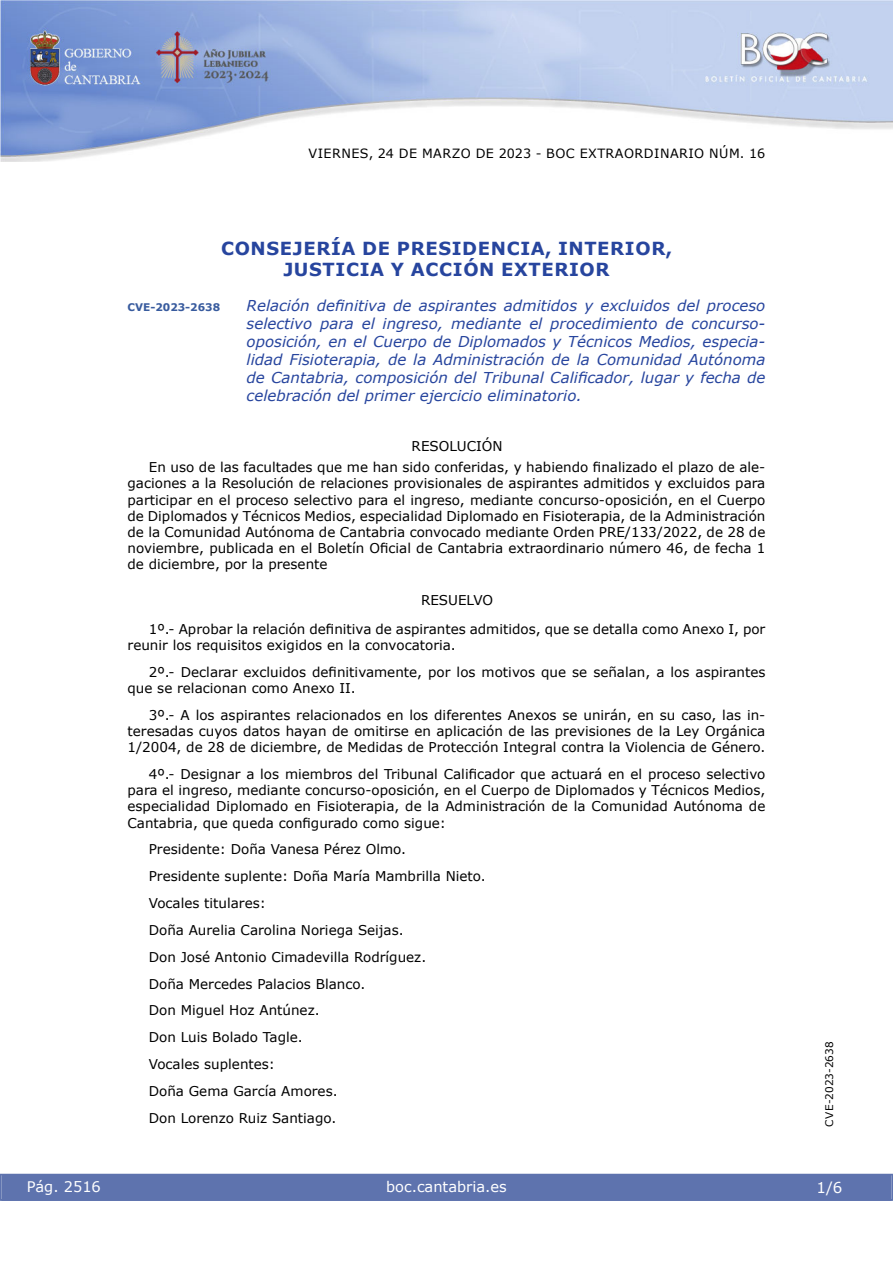
<style>
.page{position:relative;width:893px;height:1263px;background:#fff}
.page>*{position:absolute;margin:0;border:0;box-sizing:border-box;transform-origin:0 0}
.emisor_text2{font:700 18px/21px "Verdana";letter-spacing:.035em;color:#27459e;text-align:center}
.Titulo_text{font:italic 15px/18px "Verdana";color:#27459e;text-align:justify}
.t1{font:15px "Verdana 2";color:#fff}
.t2{font:14.55px "Verdana 2";color:#fff}
.inicio_de_parrafo{font:13.5px/16.2px "Verdana";color:#000;text-align:justify}
.center{font:13.5px "Verdana 2";color:#000}
.t3{font:12.75px "Verdana 2";letter-spacing:.035em;color:#000}
.t4{font:10.5px "Verdana 2";color:#000}
.Titulo_text-2{font:700 10.5px "Verdana";color:#385b9e}
</style>
<div class="page">
<img style="left:0;top:0;width:893px;height:161px">
<div style="left:1px;top:1174px;width:890px;height:27px;background:#5e73ae"></div>
<p class="t3" style="left:309px;top:144px;width:458px">VIERNES, 24 DE MARZO DE 2023 - BOC EXTRAORDINARIO NÚM. 16</p>
<p class="emisor_text2" style="left:221px;top:238px;width:453px">CONSEJERÍA DE PRESIDENCIA, INTERIOR,<br>JUSTICIA Y ACCIÓN EXTERIOR</p>
<p class="Titulo_text-2" style="left:128px;top:300px;width:94px">CVE-2023-2638</p>
<p class="Titulo_text" style="left:247px;top:296px;width:520px">Relación definitiva de aspirantes admitidos y excluidos del proceso selectivo para el ingreso, mediante el procedimiento de concurso&shy;oposición, en el Cuerpo de Diplomados y Técnicos Medios, especia&shy;lidad Fisioterapia, de la Administración de la Comunidad Autónoma de Cantabria, composición del Tribunal Calificador, lugar y fecha de celebración del primer ejercicio eliminatorio.</p>
<p class="center" style="left:412px;top:437px;width:93px">RESOLUCIÓN</p>
<p class="inicio_de_parrafo" style="left:128px;top:459px;width:639px;text-indent:21px">En uso de las facultades que me han sido conferidas, y habiendo finalizado el plazo de ale&shy;gaciones a la Resolución de relaciones provisionales de aspirantes admitidos y excluidos para participar en el proceso selectivo para el ingreso, mediante concurso-oposición, en el Cuerpo de Diplomados y Técnicos Medios, especialidad Diplomado en Fisioterapia, de la Administración de la Comunidad Autónoma de Cantabria convocado mediante Orden PRE/133/2022, de 28 de noviembre, publicada en el Boletín Oficial de Cantabria extraordinario número 46, de fecha 1 de diciembre, por la presente</p>
<p class="center" style="left:421px;top:591px;width:74px">RESUELVO</p>
<p class="inicio_de_parrafo" style="left:128px;top:621px;width:639px;text-indent:21px">1º.- Aprobar la relación definitiva de aspirantes admitidos, que se detalla como Anexo I, por reunir los requisitos exigidos en la convocatoria.</p>
<p class="inicio_de_parrafo" style="left:128px;top:664px;width:639px;text-indent:21px">2º.- Declarar excluidos definitivamente, por los motivos que se señalan, a los aspirantes que se relacionan como Anexo II.</p>
<p class="inicio_de_parrafo" style="left:128px;top:707px;width:639px;text-indent:21px">3º.- A los aspirantes relacionados en los diferentes Anexos se unirán, en su caso, las in&shy;teresadas cuyos datos hayan de omitirse en aplicación de las previsiones de la Ley Orgánica 1/2004, de 28 de diciembre, de Medidas de Protección Integral contra la Violencia de Género.</p>
<p class="inicio_de_parrafo" style="left:128px;top:766px;width:639px;text-indent:21px">4º.- Designar a los miembros del Tribunal Calificador que actuará en el proceso selectivo para el ingreso, mediante concurso-oposición, en el Cuerpo de Diplomados y Técnicos Medios, especialidad Diplomado en Fisioterapia, de la Administración de la Comunidad Autónoma de Cantabria, que queda configurado como sigue:</p>
<p class="inicio_de_parrafo" style="left:149px;top:841px;width:259px">Presidente: Doña Vanesa Pérez Olmo.</p>
<p class="inicio_de_parrafo" style="left:149px;top:868px;width:338px">Presidente suplente: Doña María Mambrilla Nieto.</p>
<p class="inicio_de_parrafo" style="left:149px;top:895px;width:119px">Vocales titulares:</p>
<p class="inicio_de_parrafo" style="left:149px;top:922px;width:256px">Doña Aurelia Carolina Noriega Seijas.</p>
<p class="inicio_de_parrafo" style="left:149px;top:949px;width:279px">Don José Antonio Cimadevilla Rodríguez.</p>
<p class="inicio_de_parrafo" style="left:149px;top:975px;width:218px">Doña Mercedes Palacios Blanco.</p>
<p class="inicio_de_parrafo" style="left:149px;top:1002px;width:172px">Don Miguel Hoz Antúnez.</p>
<p class="inicio_de_parrafo" style="left:149px;top:1029px;width:155px">Don Luis Bolado Tagle.</p>
<p class="inicio_de_parrafo" style="left:149px;top:1056px;width:128px">Vocales suplentes:</p>
<p class="inicio_de_parrafo" style="left:149px;top:1083px;width:190px">Doña Gema García Amores.</p>
<p class="inicio_de_parrafo" style="left:149px;top:1109px;width:189px">Don Lorenzo Ruiz Santiago.</p>
<p class="t2" style="left:27px;top:1177px;width:76px">Pág. 2516</p>
<p class="t2" style="left:386px;top:1177px;width:122px">boc.cantabria.es</p>
<p class="t4" style="left:822px;top:1126px;width:87px;rotate:-90deg">CVE-2023-2638</p>
<p class="t1" style="left:816px;top:1177px;width:27px">1/6</p>
</div>
